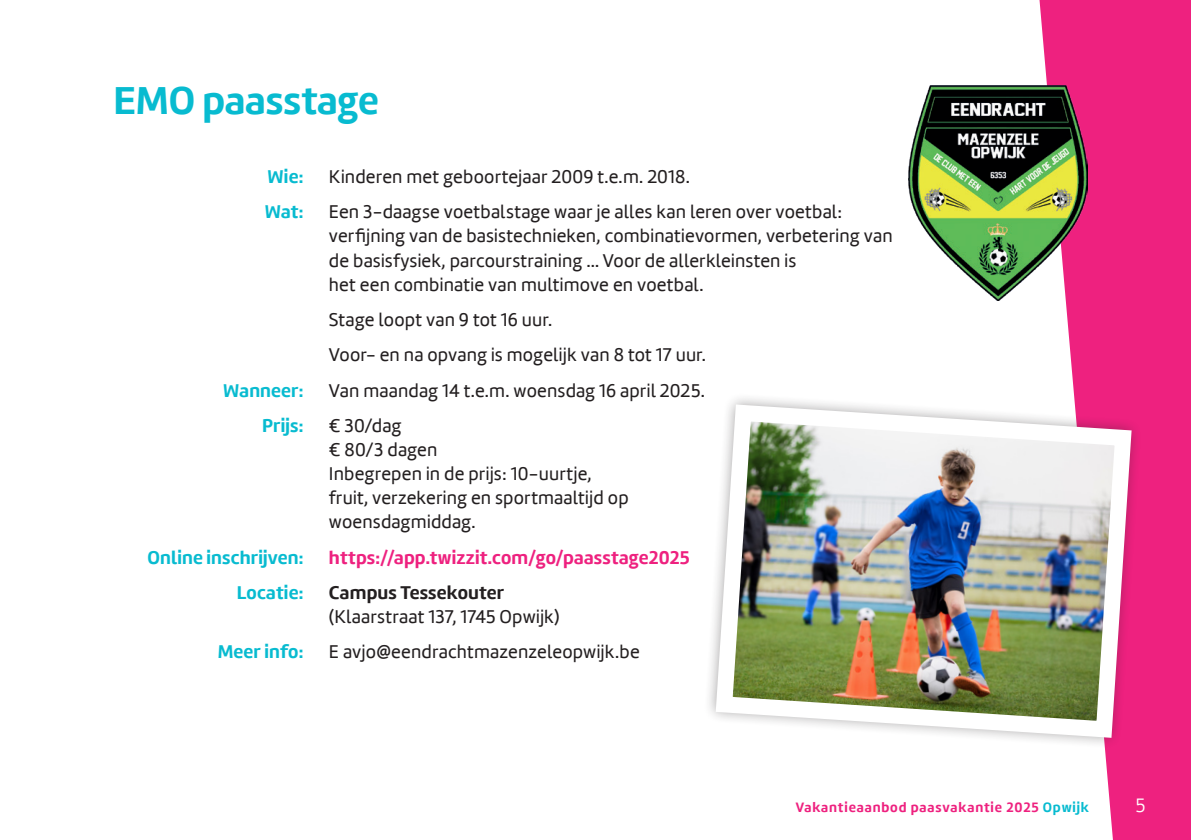
<style>
.page{position:relative;width:1191px;height:840px;background:#fff}
.page>*{position:absolute;margin:0;border:0;box-sizing:border-box;transform-origin:0 0}
.Titel3{font:700 40px "Marine";color:#08bbd0}
.t1{font:300 20px "Marine";color:#fff}
.lopende_tekst{font:19px/24px "Marine";letter-spacing:.01em;color:#231f20}
.lopende_tekst-2{font:700 19px "Marine";letter-spacing:.01em;color:#08bbd0}
.lopende_tekst-3{font:700 19px "Marine";letter-spacing:.01em;color:#ee217f}
.t2{font:700 14px "Marine";letter-spacing:.06em;color:#ee217f}
.s1{font-weight:700}
.s2{color:#08bbd0}
</style>
<div class="page">
<svg style="left:1039px;top:0;width:152px;height:839px;background:#f04091"></svg>
<img style="left:908px;top:85px;width:179px;height:215px">
<svg style="left:1039px;top:390px;width:106px;height:360px;fill:#ee217f"></svg>
<img style="left:709px;top:396px;width:431px;height:350px">
<p class="Titel3" style="left:113px;top:74px;width:267px">EMO paasstage</p>
<p class="lopende_tekst-2" style="left:267px;top:164px;width:37px">Wie:</p>
<p class="lopende_tekst" style="left:329px;top:165px;width:362px">Kinderen met geboortejaar 2009 t.e.m. 2018.</p>
<p class="lopende_tekst-2" style="left:265px;top:199px;width:40px">Wat:</p>
<p class="lopende_tekst" style="left:329px;top:200px;width:565px">Een 3-daagse voetbalstage waar je alles kan leren over voetbal: verfijning van de basistechnieken, combinatievormen, verbetering van de basisfysiek, parcourstraining … Voor de allerkleinsten is<br>het een combinatie van multimove en voetbal.</p>
<p class="lopende_tekst" style="left:329px;top:307px;width:225px">Stage loopt van 9 tot 16 uur.</p>
<p class="lopende_tekst" style="left:329px;top:343px;width:378px">Voor- en na opvang is mogelijk van 8 tot 17 uur.</p>
<p class="lopende_tekst-2" style="left:223px;top:377px;width:82px">Wanneer:</p>
<p class="lopende_tekst" style="left:329px;top:378px;width:377px">Van maandag 14 t.e.m. woensdag 16 april 2025.</p>
<p class="lopende_tekst-2" style="left:262px;top:413px;width:43px">Prijs:</p>
<p class="lopende_tekst" style="left:329px;top:413px;width:301px">€ 30/dag<br>€ 80/3 dagen<br>Inbegrepen in de prijs: 10-uurtje, fruit, verzekering en sportmaaltijd op woensdagmiddag.</p>
<p class="lopende_tekst-2" style="left:147px;top:544px;width:157px">Online inschrijven:</p>
<p class="lopende_tekst-3" style="left:329px;top:544px;width:362px">https://app.twizzit.com/go/paasstage2025</p>
<p class="lopende_tekst-2" style="left:237px;top:579px;width:68px">Locatie:</p>
<p class="lopende_tekst" style="left:329px;top:580px;width:232px"><span class="s1">Campus Tessekouter </span>(Klaarstraat 137, 1745 Opwijk)</p>
<p class="lopende_tekst-2" style="left:218px;top:639px;width:87px">Meer info:</p>
<p class="lopende_tekst" style="left:329px;top:639px;width:312px">E avjo@eendrachtmazenzeleopwijk.be</p>
<p class="t2" style="left:795px;top:797px;width:295px">Vakantieaanbod paasvakantie 2025 <span class="s2">Opwijk</span></p>
<p class="t1" style="left:1135px;top:792px;width:12px">5</p>
</div>
